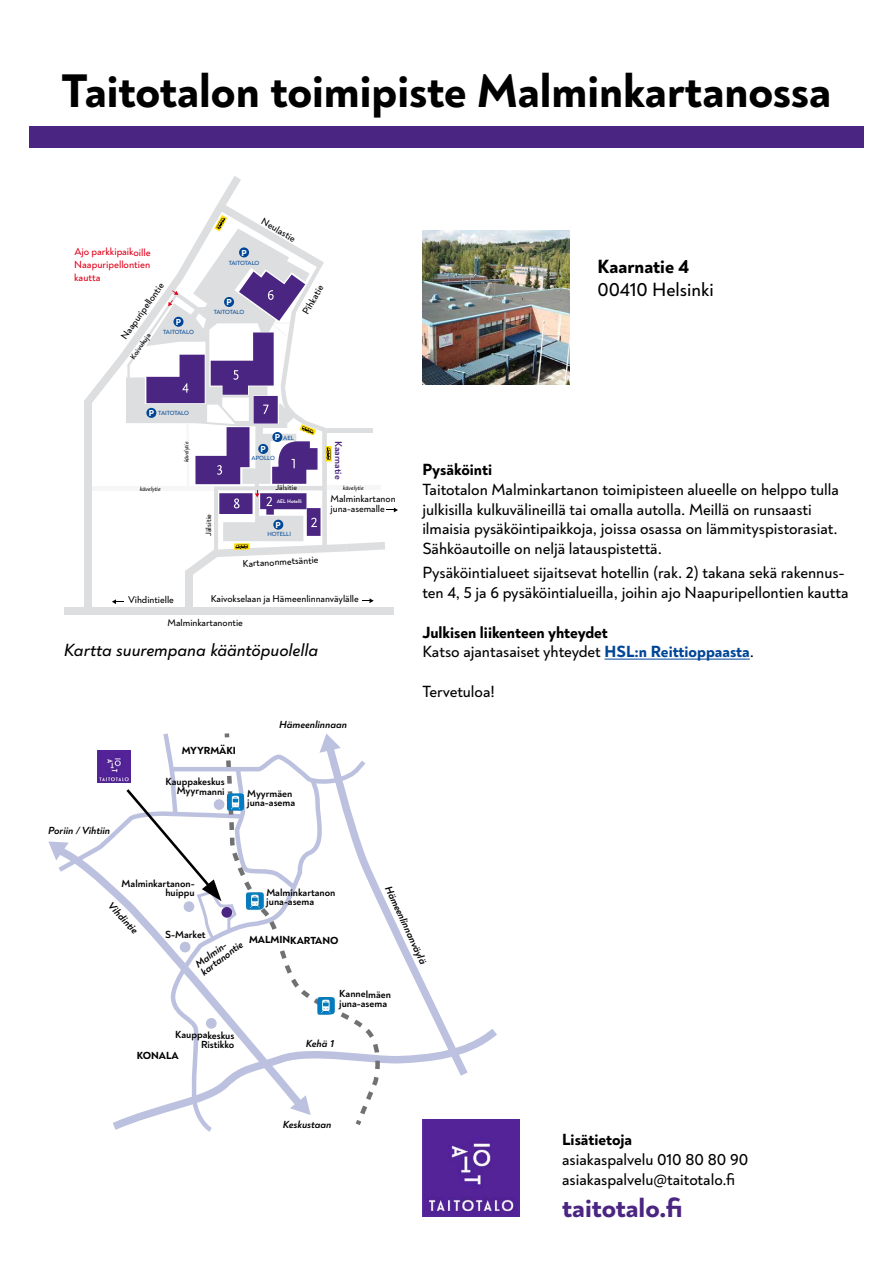
<style>
.page{position:relative;width:893px;height:1263px;background:#fff}
.page>*{position:absolute;margin:0;border:0;box-sizing:border-box;transform-origin:0 0}
.t1{font:800 48px "Noah Grotesque";color:#000}
.t2{font:800 27px "Noah Grotesque";color:#4b2582}
.t3{font:500 19.5px "Noah Grotesque";color:#000}
.t4{font:800 19.5px "Noah Grotesque";color:#000}
.t5{font:italic 500 18px "Noah Grotesque";color:#000}
.t6{font:500 16.5px/19.8px "Noah Grotesque";color:#000}
.t7{font:800 16.5px/19.8px "Noah Grotesque";color:#000}
.t8{font:700 10.5px/9.3px "Noah Grotesque";letter-spacing:-.005em;color:#000;text-align:right}
.t9{font:italic 700 10.5px/9.3px "Noah Grotesque";letter-spacing:-.005em;color:#000}
.t10{font:500 10.5px/12.6px "Noah Grotesque";letter-spacing:-.005em;color:#e2001a;text-align:justify}
.t11{font:800 10.5px "Noah Grotesque";letter-spacing:-.005em;color:#000}
.t12{font:500 10.05px/9.3px "Noah Grotesque";letter-spacing:-.005em;color:#000}
.t13{font:700 10.05px "Noah Grotesque";color:#4b2582}
.t14{font:800 8.85px "Noah Grotesque";color:#fff}
.t15{font:500 7.8px "Noah Grotesque";letter-spacing:-.01em;color:#000}
.t16{font:500 6.15px "Noah Grotesque";letter-spacing:-.04em;color:#004696}
.t17{font:italic 6.15px "Scala Sans Pro";color:#000}
.t18{font:500 6.15px "Noah Grotesque";color:#004696}
.t19{font:700 5.4px "Noah Grotesque";letter-spacing:-.005em;color:#fff}
.s1{font-weight:800;font-size:8.85px;color:#fff}
.s2{font-weight:500}
.s3{color:#004696}
</style>
<div class="page">
<svg style="left:84px;top:202px;width:263px;height:372px"></svg>
<div style="left:89px;top:486px;width:125px;height:5px;background:#f6f6f6"></div>
<svg style="left:219px;top:176px;width:22px;height:29px"></svg>
<div style="left:84px;top:401px;width:8px;height:210px;background:#dddedf"></div>
<div style="left:185px;top:572px;width:8px;height:40px;background:#dddedf"></div>
<div style="left:64px;top:607px;width:330px;height:7px;background:#dddedf"></div>
<hr style="left:327px;top:486px;width:54px;height:4px;background:#f6f6f6">
<svg style="left:386px;top:508px;width:12px;height:4px"></svg>
<svg style="left:346px;top:542px;width:39px;height:9px"></svg>
<svg style="left:234px;top:543px;width:16px;height:7px"></svg>
<svg style="left:214px;top:215px;width:13px;height:16px"></svg>
<hr style="left:327px;top:428px;width:46px;height:4px;background:#dddedf">
<svg style="left:362px;top:598px;width:12px;height:5px"></svg>
<svg style="left:112px;top:599px;width:11px;height:5px"></svg>
<svg style="left:119px;top:271px;width:213px;height:265px"></svg>
<div style="left:239px;top:247px;width:10px;height:10px;background:#004696;border-radius:50%"></div>
<div style="left:146px;top:408px;width:10px;height:10px;background:#004696;border-radius:50%"></div>
<div style="left:273px;top:520px;width:10px;height:10px;background:#004696;border-radius:50%"></div>
<div style="left:224px;top:297px;width:10px;height:10px;background:#004696;border-radius:50%"></div>
<div style="left:173px;top:317px;width:10px;height:10px;background:#004696;border-radius:50%"></div>
<div style="left:258px;top:444px;width:10px;height:10px;background:#004696;border-radius:50%"></div>
<div style="left:272px;top:432px;width:10px;height:10px;background:#004696;border-radius:50%"></div>
<div style="left:29px;top:126px;width:835px;height:22px;background:#4b2582"></div>
<img style="left:422px;top:1119px;width:98px;height:97px">
<img style="left:422px;top:231px;width:147px;height:154px">
<svg style="left:382px;top:894px;width:61px;height:127px"></svg>
<svg style="left:113px;top:1021px;width:392px;height:115px"></svg>
<svg style="left:166px;top:1074px;width:166px;height:60px"></svg>
<svg style="left:222px;top:892px;width:160px;height:238px"></svg>
<svg style="left:290px;top:1095px;width:21px;height:20px"></svg>
<svg style="left:48px;top:733px;width:333px;height:341px"></svg>
<hr style="left:605px;top:659px;width:145px;height:1px;background:#004696">
<h1 class="t1" style="left:62px;top:60px;width:771px">Taitotalon toimipiste Malminkartanossa</h1>
<p class="t10" style="left:74px;top:246px;width:78px">Ajo parkkipaikoille Naapuripellontien kautta</p>
<p class="t12" style="left:119px;top:336px;width:69px;rotate:-55deg">Naapuripellontie</p>
<p class="t14" style="left:176px;top:316px;width:7px">P</p>
<p class="t16" style="left:163px;top:328px;width:32px">TAITOTALO</p>
<p class="t15" style="left:128px;top:355px;width:31px;rotate:-55deg">Koivukuja</p>
<p class="t14" style="left:241px;top:247px;width:7px">P</p>
<p class="t12" style="left:264px;top:216px;width:39px;rotate:30deg">Neulastie</p>
<p class="t16" style="left:229px;top:259px;width:32px">TAITOTALO</p>
<p class="t14" style="left:226px;top:297px;width:7px">P</p>
<p class="t16" style="left:214px;top:308px;width:32px">TAITOTALO</p>
<p class="t12" style="left:301px;top:311px;width:33px;rotate:-60deg">Pihkatie</p>
<p class="t14" style="left:149px;top:408px;width:7px">P</p>
<p class="t16" style="left:158px;top:410px;width:32px">TAITOTALO</p>
<p class="t17" style="left:183px;top:462px;width:22px;rotate:-90deg">kävelytie</p>
<p class="t18" style="left:275px;top:434px;width:21px"><span class="s1">P</span> AEL</p>
<p class="t14" style="left:261px;top:444px;width:7px">P</p>
<p class="t18" style="left:252px;top:454px;width:25px">APOLLO</p>
<p class="t13" style="left:345px;top:440px;width:40px;rotate:90deg">Kaarnatie</p>
<p class="t15" style="left:275px;top:483px;width:23px;rotate:-1deg">Jälsitie</p>
<p class="t17" style="left:140px;top:485px;width:22px">kävelytie</p>
<p class="t17" style="left:343px;top:484px;width:22px">kävelytie</p>
<p class="t15" style="left:204px;top:536px;width:23px;rotate:-90deg">Jälsitie</p>
<p class="t19" style="left:277px;top:498px;width:27px">AEL Hotelli</p>
<p class="t14" style="left:276px;top:519px;width:7px">P</p>
<p class="t18" style="left:267px;top:530px;width:25px">HOTELLI</p>
<p class="t12" style="left:242px;top:559px;width:77px;rotate:-3deg">Kartanonmetsäntie</p>
<p class="t12" style="left:330px;top:494px;width:67px">Malminkartanon juna-asemalle</p>
<p class="t12" style="left:128px;top:595px;width:47px">Vihdintielle</p>
<p class="t12" style="left:211px;top:594px;width:150px">Kaivokselaan ja Hämeenlinnanväylälle</p>
<p class="t12" style="left:168px;top:618px;width:77px">Malminkartanontie</p>
<p class="t5" style="left:64px;top:639px;width:256px">Kartta suurempana kääntöpuolella</p>
<p class="t9" style="left:48px;top:826px;width:63px">Poriin / Vihtiin</p>
<p class="t11" style="left:182px;top:744px;width:56px">MYYRMÄKI</p>
<p class="t8" style="left:165px;top:777px;width:61px">Kauppakeskus<br>Myyrmanni</p>
<p class="t9" style="left:279px;top:720px;width:69px">Hämeenlinnaan</p>
<p class="t8" style="left:247px;top:789px;width:49px;text-align:left">Myyrmäen juna-asema</p>
<p class="t4" style="left:597px;top:254px;width:93px">Kaarnatie 4</p>
<p class="t3" style="left:597px;top:277px;width:118px">00410 Helsinki</p>
<p class="t7" style="left:422px;top:459px;width:71px">Pysäköinti</p>
<p class="t6" style="left:422px;top:479px;width:418px">Taitotalon Malminkartanon toimipisteen alueelle on helppo tulla julkisilla kulkuvälineillä tai omalla autolla. Meillä on runsaasti ilmaisia pysäköintipaikkoja, joissa osassa on lämmityspistorasiat.<br>Sähköautoille on neljä latauspistettä.</p>
<p class="t6" style="left:422px;top:563px;width:428px">Pysäköintialueet sijaitsevat hotellin (rak. 2) takana sekä rakennus&shy;ten 4, 5 ja 6 pysäköintialueilla, joihin ajo Naapuripellontien kautta</p>
<p class="t7" style="left:422px;top:622px;width:333px">Julkisen liikenteen yhteydet<br><span class="s2">Katso ajantasaiset yhteydet</span> <span class="s3">HSL:n Reittioppaasta</span><span class="s2">.</span></p>
<p class="t6" style="left:422px;top:682px;width:74px">Tervetuloa!</p>
<p class="t8" style="left:122px;top:878px;width:75px">Malminkartanon&shy;huippu</p>
<p class="t8" style="left:165px;top:929px;width:42px">S-Market</p>
<p class="t8" style="left:266px;top:888px;width:71px;text-align:left">Malminkartanon juna-asema</p>
<p class="t9" style="left:113px;top:901px;width:40px;rotate:46deg">Vihdintie</p>
<p class="t11" style="left:249px;top:933px;width:91px">MALMINKARTANO</p>
<p class="t9" style="left:194px;top:962px;width:51px;rotate:-37deg">Malmin&shy;kartanontie</p>
<p class="t9" style="left:392px;top:884px;width:87px;rotate:65deg">Hämeenlinnanväylä</p>
<p class="t8" style="left:175px;top:1030px;width:61px">Kauppakeskus<br>Ristikko</p>
<p class="t11" style="left:137px;top:1049px;width:44px">KONALA</p>
<p class="t8" style="left:339px;top:989px;width:53px;text-align:left">Kannelmäen juna-asema</p>
<p class="t9" style="left:306px;top:1039px;width:30px">Kehä 1</p>
<p class="t9" style="left:283px;top:1120px;width:50px">Keskustaan</p>
<p class="t7" style="left:562px;top:1130px;width:72px">Lisätietoja</p>
<p class="t6" style="left:562px;top:1150px;width:188px">asiakaspalvelu 010 80 80 90 asiakaspalvelu@taitotalo.fi</p>
<h2 class="t2" style="left:562px;top:1190px;width:122px">taitotalo.fi</h2>
</div>
